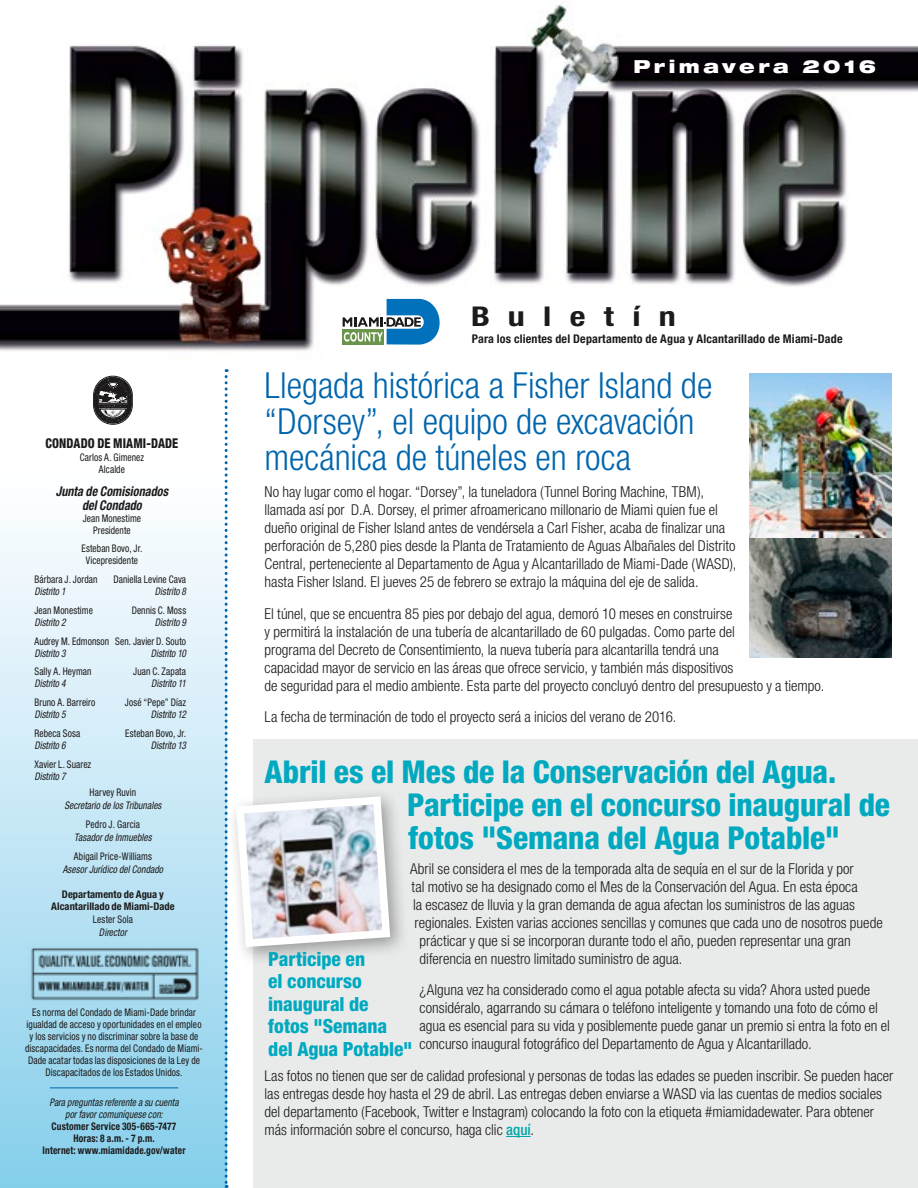
<style>
.page{position:relative;width:918px;height:1188px;background:#fff}
.page>*{position:absolute;margin:0;border:0;box-sizing:border-box;transform-origin:0 0}
.t1{font:300 condensed 36px/36px "Helvetica Neue LT Std";color:#0065ad}
.t2{font:800 condensed 31.5px/33px "Helvetica Neue LT Std";letter-spacing:-.005em;color:#00a9c0}
.t3{font:700 condensed 27.3px "Helvetica Neue LT Std";letter-spacing:.535em;color:#1c1a1a;scale:1.25 1}
.t4{font:800 condensed 19.5px/22.5px "Helvetica Neue LT Std";letter-spacing:-.005em;color:#00a9c0}
.t5{font:900 expanded 18px "Helvetica Neue LT Std";letter-spacing:.19em;color:#fff}
.t6{font:300 condensed 15px/18px "Helvetica Neue LT Std";color:#1c1a1a}
.t7{font:italic 700 condensed 13.5px/13.2px "Helvetica Neue LT Std";letter-spacing:.005em;color:#1c1a1a;text-align:center;scale:.9 1}
.t8{font:800 condensed 13.5px "Helvetica Neue LT Std";letter-spacing:.005em;color:#1c1a1a;scale:.9 1}
.t9{font:700 condensed 12px "Helvetica Neue LT Std";letter-spacing:.015em;color:#1c1a1a}
.t10{font:condensed 10.5px/12px "Helvetica Neue LT Std";letter-spacing:.01em;color:#1c1a1a;text-align:center;scale:.9 1}
.t11{font:italic condensed 10.5px/12px "Helvetica Neue LT Std";letter-spacing:.005em;color:#1c1a1a;text-align:center;scale:.9 1}
.t12{font:700 condensed 10.5px/12px "Helvetica Neue LT Std";letter-spacing:.015em;color:#1c1a1a;text-align:center;scale:.9 1}
.t13{font:700 condensed 10.5px/12.6px "Helvetica Neue LT Std";letter-spacing:.015em;color:#1c1a1a;text-align:center}
.s1{font-weight:500;color:#00a7a5}
</style>
<div class="page">
<img style="left:0;top:3px;width:918px;height:348px">
<svg style="left:343px;top:299px;width:99px;height:45px"></svg>
<div style="left:0;top:369px;width:226px;height:819px;background:linear-gradient(to bottom,#fff,#88cfeb)"></div>
<hr style="left:50px;top:1088px;width:128px;height:1px;background:#0065ad">
<div style="left:93px;top:376px;width:40px;height:48px;border:1px solid #1c1a1a;border-radius:19px"></div>
<svg style="left:94px;top:377px;width:38px;height:47px"></svg>
<img style="left:26px;top:941px;width:176px;height:65px">
<div style="left:253px;top:740px;width:665px;height:448px;background:#e9ebeb"></div>
<div style="left:226px;top:786px;width:184px;height:180px;background:#1c1a1a;opacity:.4"></div>
<svg style="left:225px;top:369px;width:169px;height:819px"></svg>
<svg style="left:506px;top:1136px;width:25px;height:1px"></svg>
<div style="left:750px;top:538px;width:142px;height:120px;background:#1c1a1a;opacity:.75"></div>
<img style="left:750px;top:373px;width:142px;height:165px">
<p class="t5" style="left:633px;top:55px;width:244px">Primavera 2016</p>
<p class="t8" style="left:46px;top:435px;width:149px">CONDADO DE MIAMI-DADE</p>
<p class="t10" style="left:80px;top:451px;width:73px;line-height:12.6px">Carlos A. Gimenez<br>Alcalde</p>
<p class="t7" style="left:56px;top:485px;width:126px">Junta de Comisionados del Condado</p>
<p class="t10" style="left:83px;top:512px;width:66px">Jean Monestime<br>Presidente</p>
<p class="t10" style="left:81px;top:543px;width:69px">Esteban Bovo, Jr.<br>Vicepresidente</p>
<p class="t10" style="left:34px;top:573px;width:72px">Bárbara J. Jordan</p>
<p class="t10" style="left:113px;top:573px;width:82px">Daniella Levine Cava</p>
<p class="t11" style="left:34px;top:586px;width:36px">Distrito 1</p>
<p class="t11" style="left:155px;top:586px;width:36px">Distrito 8</p>
<p class="t10" style="left:34px;top:604px;width:66px">Jean Monestime</p>
<p class="t10" style="left:132px;top:604px;width:62px">Dennis C. Moss</p>
<p class="t11" style="left:34px;top:616px;width:36px">Distrito 2</p>
<p class="t11" style="left:155px;top:616px;width:36px">Distrito 9</p>
<p class="t10" style="left:34px;top:635px;width:170px">Audrey M. Edmonson Sen. Javier D. Souto</p>
<p class="t11" style="left:34px;top:647px;width:36px">Distrito 3</p>
<p class="t11" style="left:151px;top:647px;width:41px">Distrito 10</p>
<p class="t10" style="left:34px;top:666px;width:65px">Sally A. Heyman</p>
<p class="t10" style="left:133px;top:666px;width:60px">Juan C. Zapata</p>
<p class="t11" style="left:34px;top:678px;width:36px">Distrito 4</p>
<p class="t11" style="left:151px;top:678px;width:40px">Distrito 11</p>
<p class="t10" style="left:34px;top:696px;width:69px">Bruno A. Barreiro</p>
<p class="t10" style="left:125px;top:696px;width:70px">José “Pepe” Díaz</p>
<p class="t11" style="left:34px;top:709px;width:36px">Distrito 5</p>
<p class="t11" style="left:151px;top:709px;width:41px">Distrito 12</p>
<p class="t10" style="left:34px;top:727px;width:52px">Rebeca Sosa</p>
<p class="t10" style="left:125px;top:727px;width:69px">Esteban Bovo, Jr.</p>
<p class="t11" style="left:34px;top:739px;width:36px">Distrito 6</p>
<p class="t11" style="left:151px;top:739px;width:41px">Distrito 13</p>
<p class="t10" style="left:34px;top:758px;width:65px">Xavier L. Suarez</p>
<p class="t11" style="left:34px;top:770px;width:36px">Distrito 7</p>
<p class="t10" style="left:90px;top:786px;width:53px">Harvey Ruvin</p>
<p class="t11" style="left:64px;top:799px;width:109px">Secretario de los Tribunales</p>
<p class="t10" style="left:86px;top:818px;width:62px">Pedro J. Garcia</p>
<p class="t11" style="left:74px;top:831px;width:88px">Tasador de Inmuebles</p>
<p class="t10" style="left:74px;top:850px;width:88px">Abigail Price-Williams</p>
<p class="t11" style="left:63px;top:863px;width:113px">Asesor Jurídico del Condado</p>
<p class="t13" style="left:51px;top:888px;width:125px">Departamento de Agua y<br>Alcantarillado de Miami-Dade</p>
<p class="t10" style="left:93px;top:913px;width:46px">Lester Sola</p>
<p class="t11" style="left:99px;top:926px;width:33px">Director</p>
<p class="t10" style="left:25px;top:1006px;width:199px">Es norma del Condado de Miami-Dade brindar igualdad de acceso y oportunidades en el empleo y los servicios y no discriminar sobre la base de discapacidades. Es norma del Condado de Miami-Dade acatar todas las disposiciones de la Ley de Discapacitados de los Estados Unidos.</p>
<p class="t11" style="left:49px;top:1097px;width:145px">Para preguntas referente a su cuenta por favor comuníquese con:</p>
<p class="t12" style="left:43px;top:1120px;width:160px">Customer Service 305-665-7477<br>Horas: 8 a.m. - 7 p.m.<br>Internet: www.miamidade.gov/water</p>
<h3 class="t3" style="left:471px;top:300px;width:165px">Buletín</h3>
<p class="t9" style="left:472px;top:331px;width:372px">Para los clientes del Departamento de Agua y Alcantarillado de Miami-Dade</p>
<h1 class="t1" style="left:265px;top:367px;width:449px">Llegada histórica a Fisher Island de “Dorsey”, el equipo de excavación mecánica de túneles en roca</h1>
<p class="t6" style="left:265px;top:483px;width:473px">No hay lugar como el hogar. “Dorsey”, la tuneladora (Tunnel Boring Machine, TBM), llamada así por D.A. Dorsey, el primer afroamericano millonario de Miami quien fue el dueño original de Fisher Island antes de vendérsela a Carl Fisher, acaba de finalizar una perforación de 5,280 pies desde la Planta de Tratamiento de Aguas Albañales del Distrito Central, perteneciente al Departamento de Agua y Alcantarillado de Miami-Dade (WASD), hasta Fisher Island. El jueves 25 de febrero se extrajo la máquina del eje de salida.</p>
<p class="t6" style="left:265px;top:604px;width:561px">El túnel, que se encuentra 85 pies por debajo del agua, demoró 10 meses en construirse<br>y permitirá la instalación de una tubería de alcantarillado de 60 pulgadas. Como parte del<br>programa del Decreto de Consentimiento, la nueva tubería para alcantarilla tendrá una<br>capacidad mayor de servicio en las áreas que ofrece servicio, y también más dispositivos<br>de seguridad para el medio ambiente. Esta parte del proyecto concluyó dentro del presupuesto y a tiempo.</p>
<p class="t6" style="left:265px;top:708px;width:413px">La fecha de terminación de todo el proyecto será a inicios del verano de 2016.</p>
<h2 class="t2" style="left:407px;top:755px;width:485px;text-indent:-143px">Abril es el Mes de la Conservación del Agua.<br>Participe en el concurso inaugural de fotos "Semana del Agua Potable"</h2>
<p class="t6" style="left:410px;top:860px;width:445px">Abril se considera el mes de la temporada alta de sequía en el sur de la Florida y por</p>
<p class="t6" style="left:412px;top:878px;width:448px">tal motivo se ha designado como el Mes de la Conservación del Agua. En esta época</p>
<p class="t6" style="left:413px;top:896px;width:444px">la escasez de lluvia y la gran demanda de agua afectan los suministros de las aguas</p>
<p class="t6" style="left:415px;top:914px;width:470px">regionales. Existen varias acciones sencillas y comunes que cada uno de nosotros puede</p>
<p class="t6" style="left:420px;top:932px;width:433px">prácticar y que si se incorporan durante todo el año, pueden representar una gran</p>
<p class="t6" style="left:420px;top:950px;width:264px">diferencia en nuestro limitado suministro de agua.</p>
<p class="t6" style="left:420px;top:981px;width:472px">¿Alguna vez ha considerado como el agua potable afecta su vida? Ahora usted puede considéralo, agarrando su cámara o teléfono inteligente y tomando una foto de cómo el agua es esencial para su vida y posiblemente puede ganar un premio si entra la foto en el concurso inaugural fotográfico del Departamento de Agua y Alcantarillado.</p>
<p class="t6" style="left:265px;top:1067px;width:630px">Las fotos no tienen que ser de calidad profesional y personas de todas las edades se pueden inscribir. Se pueden hacer las entregas desde hoy hasta el 29 de abril. Las entregas deben enviarse a WASD via las cuentas de medios sociales del departamento (Facebook, Twitter e Instagram) colocando la foto con la etiqueta #miamidadewater. Para obtener más información sobre el concurso, haga clic <span class="s1">aquí</span>.</p>
<h3 class="t4" style="left:268px;top:947px;width:146px">Participe en<br>el concurso inaugural de fotos "Semana del Agua Potable"</h3>
</div>
